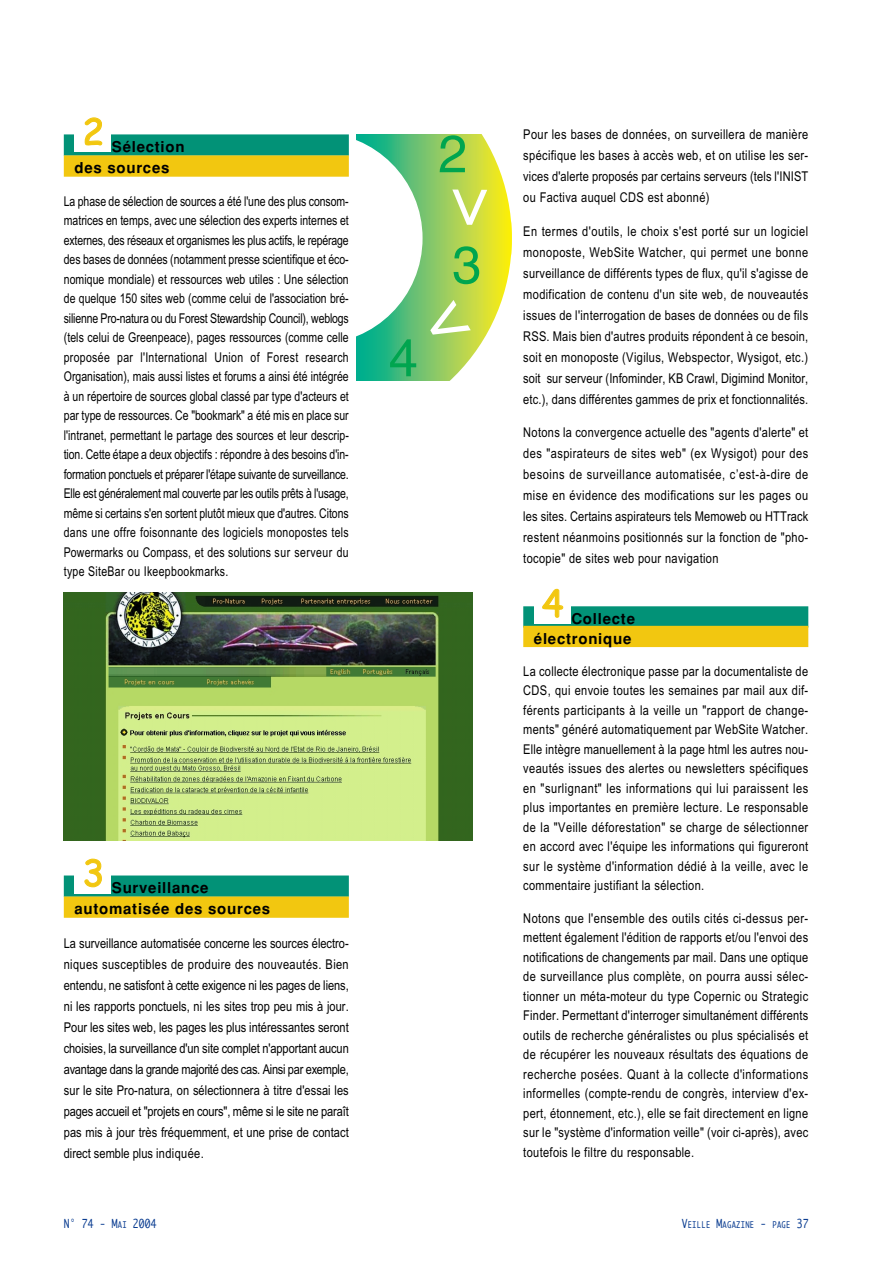
<style>
.page{position:relative;width:893px;height:1263px;background:#fff}
.page>*{position:absolute;margin:0;border:0;box-sizing:border-box;transform-origin:0 0}
.t1{font:72px "Helvetica";color:#fff}
.t2{font:52.5px/111px "Helvetica";color:#00a54f}
.t3{font:36px "Comic Sans MS";color:#f2c710}
.t4{font:700 15px/21px "Helvetica";letter-spacing:.05em;color:#000}
.t5{font:13.5px/21px "Arial Narrow";letter-spacing:.025em;color:#000;text-align:justify}
.t6{font:13.5px/19.5px "Arial Narrow";letter-spacing:.025em;color:#000;text-align:justify;scale:.95 1}
.t7{font:12px "Monaco";letter-spacing:.025em;color:#0b3d91;scale:.8 1}
.t8{font:9px "Monaco";letter-spacing:.035em;color:#0b3d91;scale:.8 1}
.s1{font-size:9px}
.s2{font-size:12px}
</style>
<div class="page">
<div style="left:64px;top:134px;width:285px;height:22px;background:#029277"></div>
<div style="left:64px;top:155px;width:285px;height:22px;background:#f2c710"></div>
<div style="left:74px;top:117px;width:37px;height:35px;background:#fff"></div>
<img style="left:64px;top:592px;width:408px;height:248px">
<div style="left:64px;top:876px;width:285px;height:21px;background:#029277"></div>
<div style="left:64px;top:897px;width:285px;height:21px;background:#f2c710"></div>
<div style="left:74px;top:858px;width:37px;height:35px;background:#fff"></div>
<div style="left:523px;top:606px;width:285px;height:22px;background:#029277"></div>
<div style="left:523px;top:626px;width:285px;height:21px;background:#f2c710"></div>
<div style="left:534px;top:589px;width:36px;height:35px;background:#fff"></div>
<img style="left:356px;top:134px;width:156px;height:246px">
<hr style="left:512px;top:134px;width:1px;height:246px;background:#fff101">
<svg style="left:356px;top:134px;width:114px;height:214px"></svg>
<h3 class="t3" style="left:82px;top:117px;width:23px">2</h3>
<p class="t4" style="left:74px;top:138px;width:112px;text-indent:37px">Sélection des sources</p>
<p class="t6" style="left:64px;top:192px;width:301px">La phase de sélection de sources a été l'une des plus consom&shy;matrices en temps, avec une sélection des experts internes et externes, des réseaux et organismes les plus actifs, le repérage des bases de données (notamment presse scientifique et éco&shy;nomique mondiale) et ressources web utiles : Une sélection de quelque 150 sites web (comme celui de l'association bré&shy;silienne Pro-natura ou du Forest Stewardship Council), weblogs (tels celui de Greenpeace), pages ressources (comme celle proposée par l'International Union of Forest research Organisation), mais aussi listes et forums a ainsi été intégrée à un répertoire de sources global classé par type d'acteurs et par type de ressources. Ce "bookmark" a été mis en place sur l'intranet, permettant le partage des sources et leur descrip&shy;tion. Cette étape a deux objectifs : répondre à des besoins d'in&shy;formation ponctuels et préparer l'étape suivante de surveillance.<br>Elle est généralement mal couverte par les outils prêts à l'usage, même si certains s'en sortent plutôt mieux que d'autres. Citons dans une offre foisonnante des logiciels monopostes tels Powermarks ou Compass, et des solutions sur serveur du type SiteBar ou Ikeepbookmarks.</p>
<h3 class="t3" style="left:82px;top:858px;width:23px">3</h3>
<p class="t4" style="left:74px;top:879px;width:197px;text-indent:37px">Surveillance automatisée des sources</p>
<p class="t5" style="left:64px;top:934px;width:286px">La surveillance automatisée concerne les sources électro&shy;niques susceptibles de produire des nouveautés. Bien entendu, ne satisfont à cette exigence ni les pages de liens, ni les rapports ponctuels, ni les sites trop peu mis à jour.<br>Pour les sites web, les pages les plus intéressantes seront choisies, la surveillance d'un site complet n'apportant aucun avantage dans la grande majorité des cas. Ainsi par exemple, sur le site Pro-natura, on sélectionnera à titre d'essai les pages accueil et "projets en cours", même si le site ne paraît pas mis à jour très fréquemment, et une prise de contact direct semble plus indiquée.</p>
<h2 class="t2" style="left:389px;top:307px;width:31px">4</h2>
<h2 class="t2" style="left:438px;top:103px;width:44px">2<br>3</h2>
<h1 class="t1" style="left:436px;top:228px;width:44px;rotate:-90deg">&lt;</h1>
<p class="t5" style="left:523px;top:125px;width:286px">Pour les bases de données, on surveillera de manière spécifique les bases à accès web, et on utilise les ser&shy;vices d'alerte proposés par certains serveurs (tels l'INIST ou Factiva auquel CDS est abonné)</p>
<p class="t5" style="left:523px;top:222px;width:286px">En termes d'outils, le choix s'est porté sur un logiciel monoposte, WebSite Watcher, qui permet une bonne surveillance de différents types de flux, qu'il s'agisse de modification de contenu d'un site web, de nouveautés issues de l'interrogation de bases de données ou de fils RSS. Mais bien d'autres produits répondent à ce besoin, soit en monoposte (Vigilus, Webspector, Wysigot, etc.) soit sur serveur (Infominder, KB Crawl, Digimind Monitor, etc.), dans différentes gammes de prix et fonctionnalités.</p>
<p class="t5" style="left:523px;top:423px;width:286px">Notons la convergence actuelle des "agents d'alerte" et des "aspirateurs de sites web" (ex Wysigot) pour des besoins de surveillance automatisée, c’est-à-dire de mise en évidence des modifications sur les pages ou les sites. Certains aspirateurs tels Memoweb ou HTTrack restent néanmoins positionnés sur la fonction de "pho&shy;tocopie" de sites web pour navigation</p>
<h3 class="t3" style="left:542px;top:589px;width:23px">4</h3>
<p class="t4" style="left:534px;top:611px;width:103px;line-height:19.5px;text-align:right">Collecte électronique</p>
<p class="t5" style="left:523px;top:663px;width:286px;line-height:19.5px">La collecte électronique passe par la documentaliste de CDS, qui envoie toutes les semaines par mail aux dif&shy;férents participants à la veille un "rapport de change&shy;ments" généré automatiquement par WebSite Watcher.<br>Elle intègre manuellement à la page html les autres nou&shy;veautés issues des alertes ou newsletters spécifiques en "surlignant" les informations qui lui paraissent les plus importantes en première lecture. Le responsable de la "Veille déforestation" se charge de sélectionner en accord avec l'équipe les informations qui figureront sur le système d'information dédié à la veille, avec le commentaire justifiant la sélection.</p>
<p class="t5" style="left:523px;top:910px;width:286px;line-height:19.5px">Notons que l'ensemble des outils cités ci-dessus per&shy;mettent également l'édition de rapports et/ou l'envoi des notifications de changements par mail. Dans une optique de surveillance plus complète, on pourra aussi sélec&shy;tionner un méta-moteur du type Copernic ou Strategic Finder. Permettant d'interroger simultanément différents outils de recherche généralistes ou plus spécialisés et de récupérer les nouveaux résultats des équations de recherche posées. Quant à la collecte d'informations informelles (compte-rendu de congrès, interview d'ex&shy;pert, étonnement, etc.), elle se fait directement en ligne sur le "système d'information veille" (voir ci-après), avec toutefois le filtre du responsable.</p>
<p class="t7" style="left:64px;top:1219px;width:118px">N° 74 - M<span class="s1">AI</span> 2004</p>
<p class="t8" style="left:681px;top:1221px;width:160px"><span class="s2">V</span>EILLE <span class="s2">M</span>AGAZINE <span class="s2">-</span> PAGE <span class="s2">37</span></p>
</div>
